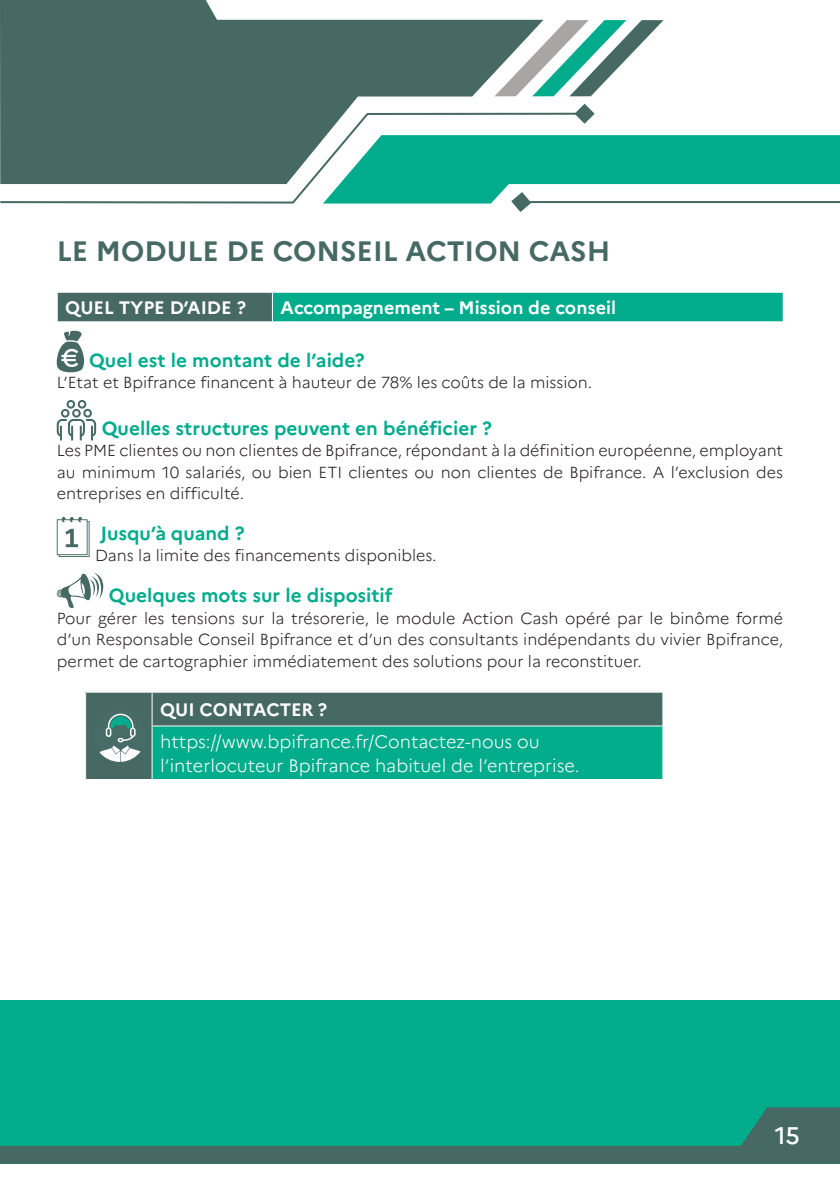
<style>
.page{position:relative;width:840px;height:1191px;background:#fff}
.page>*{position:absolute;margin:0;border:0;box-sizing:border-box;transform-origin:0 0}
.Style-Titre{font:700 28px "Marianne";color:#466964}
.t1{font:500 24px "Marianne";color:#fff}
.inter-vert{font:700 19px "Marianne";color:#00ac8c}
.Contacts{font:300 18px/24px "Marianne";color:#fff}
.Type_d_aide2{font:700 18px "Marianne";color:#fff}
.Type_d_aide1{font:700 18px "Marianne";color:#fff}
.texte_courant_2{font:300 16px/21.4px "Marianne";color:#231f20;text-align:justify}
</style>
<div class="page">
<div style="left:0;top:1000px;width:839px;height:163px;background:#00ac8c"></div>
<svg style="left:0;top:1107px;width:839px;height:56px"></svg>
<svg style="left:0;top:0;width:543px;height:112px;fill:#466964"></svg>
<svg style="left:576px;top:104px;width:18px;height:20px"></svg>
<svg style="left:0;top:112px;width:582px;height:92px"></svg>
<svg style="left:494px;top:20px;width:169px;height:76px"></svg>
<svg style="left:323px;top:135px;width:516px;height:77px"></svg>
<div style="left:57px;top:292px;width:215px;height:30px;background:#466964"></div>
<div style="left:272px;top:292px;width:510px;height:30px;background:#00ac8c"></div>
<hr style="left:57px;top:292px;width:215px;height:1px;background:#fff">
<svg style="left:57px;top:293px;width:1px;height:28px"></svg>
<hr style="left:272px;top:292px;width:511px;height:1px;background:#fff">
<svg style="left:272px;top:293px;width:1px;height:28px"></svg>
<svg style="left:782px;top:293px;width:1px;height:28px"></svg>
<hr style="left:57px;top:321px;width:215px;height:1px;background:#fff">
<hr style="left:272px;top:321px;width:511px;height:1px;background:#fff">
<svg style="left:57px;top:331px;width:27px;height:41px"></svg>
<svg style="left:56px;top:400px;width:41px;height:41px"></svg>
<svg style="left:57px;top:517px;width:33px;height:40px"></svg>
<svg style="left:57px;top:573px;width:46px;height:35px"></svg>
<div style="left:86px;top:692px;width:66px;height:87px;background:#466964"></div>
<div style="left:152px;top:692px;width:510px;height:34px;background:#466964"></div>
<div style="left:152px;top:726px;width:510px;height:53px;background:#00ac8c"></div>
<hr style="left:151px;top:692px;width:1px;height:33px;background:#fff">
<hr style="left:151px;top:725px;width:512px;height:1px;background:#fff">
<hr style="left:151px;top:726px;width:1px;height:53px;background:#fff">
<svg style="left:99px;top:713px;width:42px;height:49px"></svg>
<p class="Style-Titre" style="left:57px;top:234px;width:554px">LE MODULE DE CONSEIL ACTION CASH</p>
<p class="Type_d_aide1" style="left:65px;top:296px;width:182px">QUEL TYPE D’AIDE ?</p>
<p class="Type_d_aide2" style="left:280px;top:296px;width:337px">Accompagnement – Mission de conseil</p>
<p class="inter-vert" style="left:89px;top:348px;width:277px">Quel est le montant de l’aide?</p>
<p class="texte_courant_2" style="left:57px;top:371px;width:536px">L’Etat et Bpifrance financent à hauteur de 78% les coûts de la mission.</p>
<p class="inter-vert" style="left:102px;top:416px;width:391px">Quelles structures peuvent en bénéficier ?</p>
<p class="texte_courant_2" style="left:57px;top:440px;width:727px">Les PME clientes ou non clientes de Bpifrance, répondant à la définition européenne, employant au minimum 10 salariés, ou bien ETI clientes ou non clientes de Bpifrance. A l’exclusion des entreprises en difficulté.</p>
<p class="inter-vert" style="left:100px;top:521px;width:146px">Jusqu’à quand ?</p>
<p class="texte_courant_2" style="left:95px;top:545px;width:342px">Dans la limite des financements disponibles.</p>
<p class="inter-vert" style="left:109px;top:584px;width:285px">Quelques mots sur le dispositif</p>
<p class="texte_courant_2" style="left:57px;top:607px;width:727px">Pour gérer les tensions sur la trésorerie, le module Action Cash opéré par le binôme formé d’un Responsable Conseil Bpifrance et d’un des consultants indépendants du vivier Bpifrance, permet de cartographier immédiatement des solutions pour la reconstituer.</p>
<p class="Type_d_aide1" style="left:160px;top:698px;width:168px">QUI CONTACTER ?</p>
<p class="Contacts" style="left:160px;top:729px;width:421px">https://www.bpifrance.fr/Contactez-nous ou l’interlocuteur Bpifrance habituel de l’entreprise.</p>
<h2 class="t1" style="left:774px;top:1121px;width:27px">15</h2>
</div>
